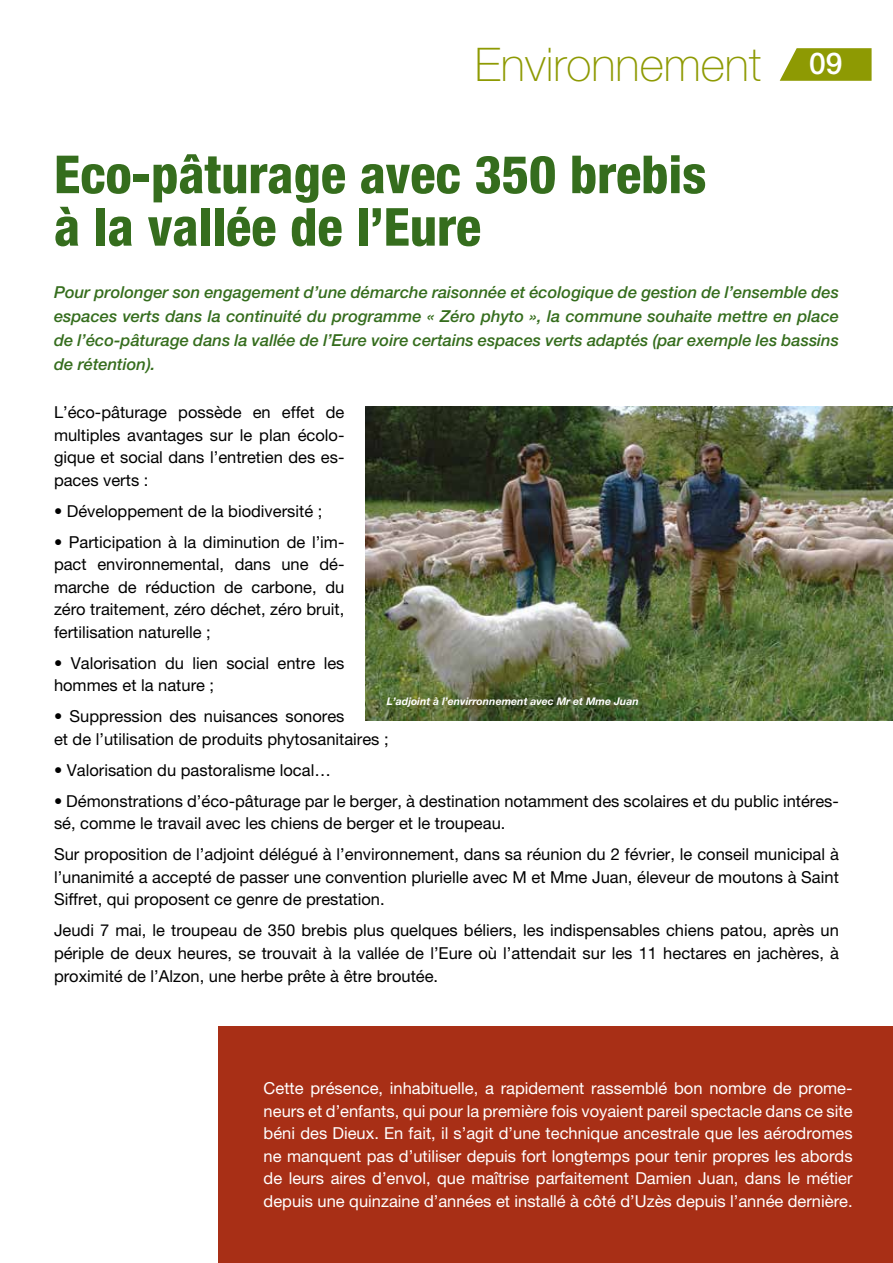
<style>
.page{position:relative;width:893px;height:1263px;background:#fff}
.page>*{position:absolute;margin:0;border:0;box-sizing:border-box;transform-origin:0 0}
.t1{font:800 condensed 52.5px/52.5px "Helvetica Neue LT Pro";color:#356d1d}
.t2{font:100 46.5px "Helvetica Neue LT Pro";color:#8e9a03}
.t3{font:16.5px/22.5px "Helvetica Neue LT Pro";color:#000;text-align:justify}
.t4{font:16.5px/22.5px "Helvetica Neue LT Pro";color:#fff;text-align:justify}
.t5{font:italic 500 16.5px/24px "Helvetica Neue LT Pro";color:#356d1d;text-align:justify}
.t6{font:italic 700 10.5px "Helvetica Neue LT Pro";color:#fff}
.s1{font-weight:500;font-size:30px;color:#fff}
</style>
<div class="page">
<div style="left:219px;top:1027px;width:674px;height:236px;background:#a82f16"></div>
<svg style="left:780px;top:48px;width:92px;height:33px;background:#99a41d"></svg>
<img style="left:366px;top:406px;width:527px;height:315px">
<h2 class="t2" style="left:475px;top:37px;width:369px">Environnement <span class="s1">09</span></h2>
<h1 class="t1" style="left:54px;top:147px;width:654px">Eco-pâturage avec 350 brebis à la vallée de l’Eure</h1>
<p class="t5" style="left:54px;top:280px;width:786px">Pour prolonger son engagement d’une démarche raisonnée et écologique de gestion de l’ensemble des espaces verts dans la continuité du programme « Zéro phyto », la commune souhaite mettre en place de l’éco-pâturage dans la vallée de l’Eure voire certains espaces verts adaptés (par exemple les bassins de rétention).</p>
<p class="t3" style="left:54px;top:401px;width:292px">L’éco-pâturage possède en effet de multiples avantages sur le plan écolo&shy;gique et social dans l’entretien des es&shy;paces verts :</p>
<p class="t3" style="left:54px;top:499px;width:270px">• Développement de la biodiversité ;</p>
<p class="t3" style="left:54px;top:530px;width:292px">• Participation à la diminution de l’im&shy;pact environnemental, dans une dé&shy;marche de réduction de carbone, du zéro traitement, zéro déchet, zéro bruit, fertilisation naturelle ;</p>
<p class="t3" style="left:54px;top:651px;width:292px">• Valorisation du lien social entre les hommes et la nature ;</p>
<p class="t3" style="left:54px;top:705px;width:336px">• Suppression des nuisances sonores<br>et de l’utilisation de produits phytosanitaires ;</p>
<p class="t3" style="left:54px;top:758px;width:278px">• Valorisation du pastoralisme local…</p>
<p class="t3" style="left:54px;top:789px;width:786px">• Démonstrations d’éco-pâturage par le berger, à destination notamment des scolaires et du public intéres&shy;sé, comme le travail avec les chiens de berger et le troupeau.</p>
<p class="t3" style="left:54px;top:843px;width:786px">Sur proposition de l’adjoint délégué à l’environnement, dans sa réunion du 2 février, le conseil municipal à l’unanimité a accepté de passer une convention plurielle avec M et Mme Juan, éleveur de moutons à Saint Siffret, qui proposent ce genre de prestation.</p>
<p class="t3" style="left:54px;top:919px;width:786px">Jeudi 7 mai, le troupeau de 350 brebis plus quelques béliers, les indispensables chiens patou, après un périple de deux heures, se trouvait à la vallée de l’Eure où l’attendait sur les 11 hectares en jachères, à proximité de l’Alzon, une herbe prête à être broutée.</p>
<p class="t6" style="left:387px;top:695px;width:253px">L’adjoint à l’envirronnement avec Mr et Mme Juan</p>
<p class="t4" style="left:264px;top:1077px;width:590px">Cette présence, inhabituelle, a rapidement rassemblé bon nombre de prome&shy;neurs et d’enfants, qui pour la première fois voyaient pareil spectacle dans ce site béni des Dieux. En fait, il s’agit d’une technique ancestrale que les aérodromes ne manquent pas d’utiliser depuis fort longtemps pour tenir propres les abords de leurs aires d’envol, que maîtrise parfaitement Damien Juan, dans le métier depuis une quinzaine d’années et installé à côté d’Uzès depuis l’année dernière.</p>
</div>
